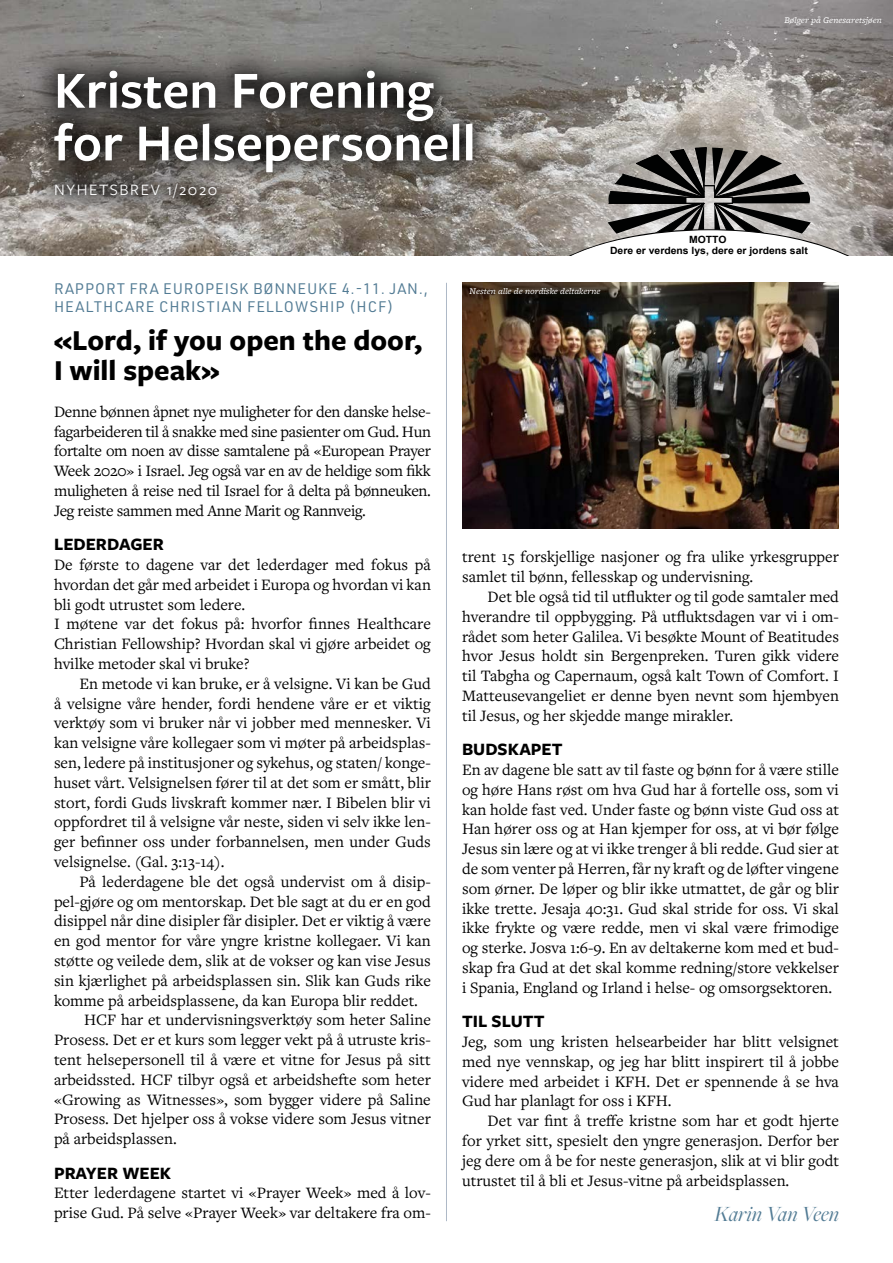
<style>
.page{position:relative;width:893px;height:1263px;background:#fff}
.page>*{position:absolute;margin:0;border:0;box-sizing:border-box;transform-origin:0 0}
.t1{font:600 54px/52.7px "Freight Sans Pro";color:#fff}
.t2{font:700 30px/30px "Freight Sans Pro";color:#000}
.t3{font:italic 22.5px "Freight Big Pro";color:#527b94}
.t4{font:700 18px "Freight Sans Pro";color:#000}
.t5{font:16.5px/19.8px "Freight Text Pro";color:#000;text-align:justify}
.t6{font:16.5px "Freight Sans Pro";letter-spacing:.1em;color:#fff}
.t7{font:15px/18px "URWDIN";letter-spacing:.06em;color:#527b94}
.t8{font:700 10.05px/11.2px "Arial";color:#000;text-align:center;scale:1.04 1}
.t9{font:italic 9px "Freight Micro Pro";color:#fff}
</style>
<div class="page">
<img style="left:0;top:0;width:893px;height:255px">
<svg style="left:28px;top:44px;width:472px;height:155px;background:#56534f"></svg>
<svg style="left:28px;top:157px;width:215px;height:67px;background:#78736f"></svg>
<div style="left:480px;top:50px;width:413px;height:305px;background:#fff;opacity:.75"></div>
<svg style="left:557px;top:148px;width:304px;height:107px;background:#94918e"></svg>
<hr style="left:446px;top:283px;width:1px;height:938px;background:#aeb9c7">
<img style="left:462px;top:283px;width:377px;height:245px">
<h1 class="t1" style="left:54px;top:62px;width:423px">Kristen Forening for Helsepersonell</h1>
<p class="t6" style="left:54px;top:179px;width:165px">NYHETSBREV 1/2020</p>
<p class="t9" style="left:784px;top:13px;width:99px">Bølger på Genesaretsjøen</p>
<p class="t8" style="left:610px;top:234px;width:192px">MOTTO<br>Dere er verdens lys, dere er jordens salt</p>
<p class="t7" style="left:54px;top:279px;width:375px">RAPPORT FRA EUROPEISK BØNNEUKE 4.-11. JAN.,<br>HEALTHCARE CHRISTIAN FELLOWSHIP (HCF)</p>
<h2 class="t2" style="left:54px;top:324px;width:370px">«Lord, if you open the door,<br>I will speak»</h2>
<p class="t5" style="left:54px;top:401px;width:378px">Denne bønnen åpnet nye muligheter for den danske helse&shy;fagarbeideren til å snakke med sine pasienter om Gud. Hun fortalte om noen av disse samtalene på «European Prayer Week 2020» i Israel. Jeg også var en av de heldige som fikk muligheten å reise ned til Israel for å delta på bønneuken.<br>Jeg reiste sammen med Anne Marit og Rannveig.</p>
<p class="t4" style="left:54px;top:532px;width:111px">LEDERDAGER</p>
<p class="t5" style="left:54px;top:554px;width:378px;text-align:left">De første to dagene var det lederdager med fokus på hvordan det går med arbeidet i Europa og hvordan vi kan bli godt utrustet som ledere.<br>I møtene var det fokus på: hvorfor finnes Healthcare Christian Fellowship? Hvordan skal vi gjøre arbeidet og hvilke metoder skal vi bruke?</p>
<p class="t5" style="left:54px;top:673px;width:378px;text-indent:26px">En metode vi kan bruke, er å velsigne. Vi kan be Gud å velsigne våre hender, fordi hendene våre er et viktig verktøy som vi bruker når vi jobber med mennesker. Vi kan velsigne våre kollegaer som vi møter på arbeidsplas&shy;sen, ledere på institusjoner og sykehus, og staten/ konge&shy;huset vårt. Velsignelsen fører til at det som er smått, blir stort, fordi Guds livskraft kommer nær. I Bibelen blir vi oppfordret til å velsigne vår neste, siden vi selv ikke len&shy;ger befinner oss under forbannelsen, men under Guds velsignelse. (Gal. 3:13-14).</p>
<p class="t5" style="left:80px;top:871px;width:353px">På lederdagene ble det også undervist om å disip-</p>
<p class="t5" style="left:54px;top:891px;width:378px">pel-gjøre og om mentorskap. Det ble sagt at du er en god</p>
<p class="t5" style="left:54px;top:911px;width:378px">disippel når dine disipler får disipler. Det er viktig å være</p>
<p class="t5" style="left:54px;top:930px;width:378px">en god mentor for våre yngre kristne kollegaer. Vi kan</p>
<p class="t5" style="left:54px;top:950px;width:378px">støtte og veilede dem, slik at de vokser og kan vise Jesus</p>
<p class="t5" style="left:54px;top:970px;width:378px">sin kjærlighet på arbeidsplassen sin. Slik kan Guds rike</p>
<p class="t5" style="left:54px;top:990px;width:365px">komme på arbeidsplassene, da kan Europa blir reddet.</p>
<p class="t5" style="left:84px;top:1010px;width:348px">HCF har et undervisningsverktøy som heter Saline</p>
<p class="t5" style="left:54px;top:1029px;width:378px">Prosess. Det er et kurs som legger vekt på å utruste kris-</p>
<p class="t5" style="left:54px;top:1049px;width:378px">tent helsepersonell til å være et vitne for Jesus på sitt</p>
<p class="t5" style="left:54px;top:1069px;width:378px">arbeidssted. HCF tilbyr også et arbeidshefte som heter</p>
<p class="t5" style="left:54px;top:1089px;width:378px">«Growing as Witnesses», som bygger videre på Saline</p>
<p class="t5" style="left:54px;top:1109px;width:378px">Prosess. Det hjelper oss å vokse videre som Jesus vitner</p>
<p class="t5" style="left:54px;top:1128px;width:124px">på arbeidsplassen.</p>
<p class="t4" style="left:54px;top:1160px;width:119px">PRAYER WEEK</p>
<p class="t5" style="left:54px;top:1183px;width:378px">Etter lederdagene startet vi «Prayer Week» med å lov&shy;prise Gud. På selve «Prayer Week» var deltakere fra om-</p>
<p class="t9" style="left:469px;top:285px;width:133px">Nesten alle de nordiske deltakerne</p>
<p class="t5" style="left:462px;top:547px;width:378px">trent 15 forskjellige nasjoner og fra ulike yrkesgrupper samlet til bønn, fellesskap og undervisning.</p>
<p class="t5" style="left:462px;top:586px;width:378px;text-indent:26px">Det ble også tid til utflukter og til gode samtaler med hverandre til oppbygging. På utfluktsdagen var vi i om&shy;rådet som heter Galilea. Vi besøkte Mount of Beatitudes hvor Jesus holdt sin Bergenpreken. Turen gikk videre til Tabgha og Capernaum, også kalt Town of Comfort. I Matteusevangeliet er denne byen nevnt som hjembyen til Jesus, og her skjedde mange mirakler.</p>
<p class="t4" style="left:462px;top:737px;width:102px">BUDSKAPET</p>
<p class="t5" style="left:462px;top:759px;width:378px">En av dagene ble satt av til faste og bønn for å være stille og høre Hans røst om hva Gud har å fortelle oss, som vi kan holde fast ved. Under faste og bønn viste Gud oss at Han hører oss og at Han kjemper for oss, at vi bør følge Jesus sin lære og at vi ikke trenger å bli redde. Gud sier at de som venter på Herren, får ny kraft og de løfter vingene som ørner. De løper og blir ikke utmattet, de går og blir ikke trette. Jesaja 40:31. Gud skal stride for oss. Vi skal ikke frykte og være redde, men vi skal være frimodige og sterke. Josva 1:6-9. En av deltakerne kom med et bud&shy;skap fra Gud at det skal komme redning/store vekkelser i Spania, England og Irland i helse- og omsorgsektoren.</p>
<p class="t4" style="left:462px;top:1009px;width:84px">TIL SLUTT</p>
<p class="t5" style="left:462px;top:1031px;width:378px">Jeg, som ung kristen helsearbeider har blitt velsignet med nye vennskap, og jeg har blitt inspirert til å jobbe videre med arbeidet i KFH. Det er spennende å se hva Gud har planlagt for oss i KFH.</p>
<p class="t5" style="left:462px;top:1110px;width:378px;text-indent:26px">Det var fint å treffe kristne som har et godt hjerte for yrket sitt, spesielt den yngre generasjon. Derfor ber jeg dere om å be for neste generasjon, slik at vi blir godt utrustet til å bli et Jesus-vitne på arbeidsplassen.</p>
<h3 class="t3" style="left:715px;top:1199px;width:126px">Karin Van Veen</h3>
</div>
